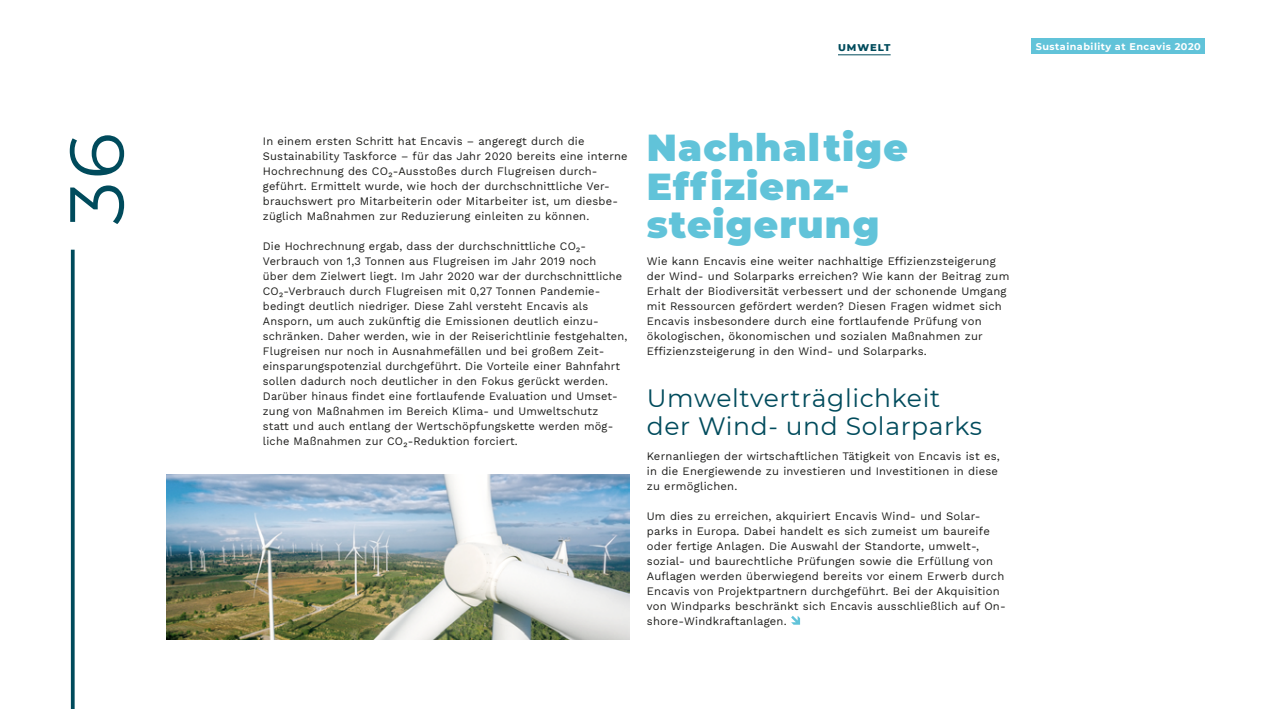
<style>
.page{position:relative;width:1276px;height:709px;background:#fff}
.page>*{position:absolute;margin:0;border:0;box-sizing:border-box;transform-origin:0 0}
.t1{font:76.38px "Montserrat";color:#004b5c}
.t2{font:900 37.5px/38.8px "Montserrat";letter-spacing:.03em;color:#61c3d9}
.t3{font:25px/27.5px "Montserrat";letter-spacing:.025em;color:#004b5c}
.t4{font:11.25px/15px "Work Sans";letter-spacing:.02em;color:#1d1d1b}
.t5{font:800 10px "Montserrat";letter-spacing:.1em;color:#004b5c}
.t6{font:700 9.75px "Montserrat";letter-spacing:.05em;color:#fff}
</style>
<div class="page">
<svg style="left:791px;top:616px;width:9px;height:8px"></svg>
<img style="left:167px;top:475px;width:462px;height:165px">
<svg style="left:71px;top:250px;width:4px;height:459px;background:#175b6a"></svg>
<div style="left:1031px;top:38px;width:174px;height:16px;background:#61c3d9"></div>
<hr style="left:838px;top:54px;width:52px;height:1px;background:#004b5c">
<h1 class="t1" style="left:44px;top:225px;width:93px;rotate:-90deg">36</h1>
<p class="t5" style="left:838px;top:40px;width:54px">UMWELT</p>
<p class="t6" style="left:1035px;top:39px;width:166px">Sustainability at Encavis 2020</p>
<p class="t4" style="left:263px;top:133px;width:366px">In einem ersten Schritt hat Encavis – angeregt durch die Sustainability Taskforce – für das Jahr 2020 bereits eine interne Hochrechnung des CO2-Ausstoßes durch Flugreisen durch&shy;geführt. Ermittelt wurde, wie hoch der durchschnittliche Ver&shy;brauchswert pro Mitarbeiterin oder Mitarbeiter ist, um diesbe&shy;züglich Maßnahmen zur Reduzierung einleiten zu können.</p>
<p class="t4" style="left:263px;top:238px;width:366px">Die Hochrechnung ergab, dass der durchschnittliche CO2- Verbrauch von 1,3 Tonnen aus Flugreisen im Jahr 2019 noch<br>über dem Zielwert liegt. Im Jahr 2020 war der durchschnittliche CO2-Verbrauch durch Flugreisen mit 0,27 Tonnen Pandemie&shy;bedingt deutlich niedriger. Diese Zahl versteht Encavis als Ansporn, um auch zukünftig die Emissionen deutlich einzu&shy;schränken. Daher werden, wie in der Reiserichtlinie festgehalten, Flugreisen nur noch in Ausnahmefällen und bei großem Zeit&shy;einsparungspotenzial durchgeführt. Die Vorteile einer Bahnfahrt sollen dadurch noch deutlicher in den Fokus gerückt werden.<br>Darüber hinaus findet eine fortlaufende Evaluation und Umset&shy;zung von Maßnahmen im Bereich Klima- und Umweltschutz<br>statt und auch entlang der Wertschöpfungskette werden mög&shy;liche Maßnahmen zur CO2-Reduktion forciert.</p>
<h2 class="t2" style="left:647px;top:126px;width:262px">Nachhaltige<br>Effizienz&shy;steigerung</h2>
<p class="t4" style="left:647px;top:253px;width:364px">Wie kann Encavis eine weiter nachhaltige Effizienzsteigerung der Wind- und Solarparks erreichen? Wie kann der Beitrag zum Erhalt der Biodiversität verbessert und der schonende Umgang mit Ressourcen gefördert werden? Diesen Fragen widmet sich Encavis insbesondere durch eine fortlaufende Prüfung von ökologischen, ökonomischen und sozialen Maßnahmen zur Effizienzsteigerung in den Wind- und Solarparks.</p>
<h3 class="t3" style="left:647px;top:383px;width:337px">Umweltverträglichkeit der Wind- und Solarparks</h3>
<p class="t4" style="left:647px;top:448px;width:354px">Kernanliegen der wirtschaftlichen Tätigkeit von Encavis ist es, in die Energiewende zu investieren und Investitionen in diese zu ermöglichen.</p>
<p class="t4" style="left:647px;top:508px;width:360px">Um dies zu erreichen, akquiriert Encavis Wind- und Solar&shy;parks in Europa. Dabei handelt es sich zumeist um baureife oder fertige Anlagen. Die Auswahl der Standorte, umwelt-, sozial- und baurechtliche Prüfungen sowie die Erfüllung von Auflagen werden überwiegend bereits vor einem Erwerb durch Encavis von Projektpartnern durchgeführt. Bei der Akquisition von Windparks beschränkt sich Encavis ausschließlich auf On&shy;shore-Windkraftanlagen.</p>
</div>
